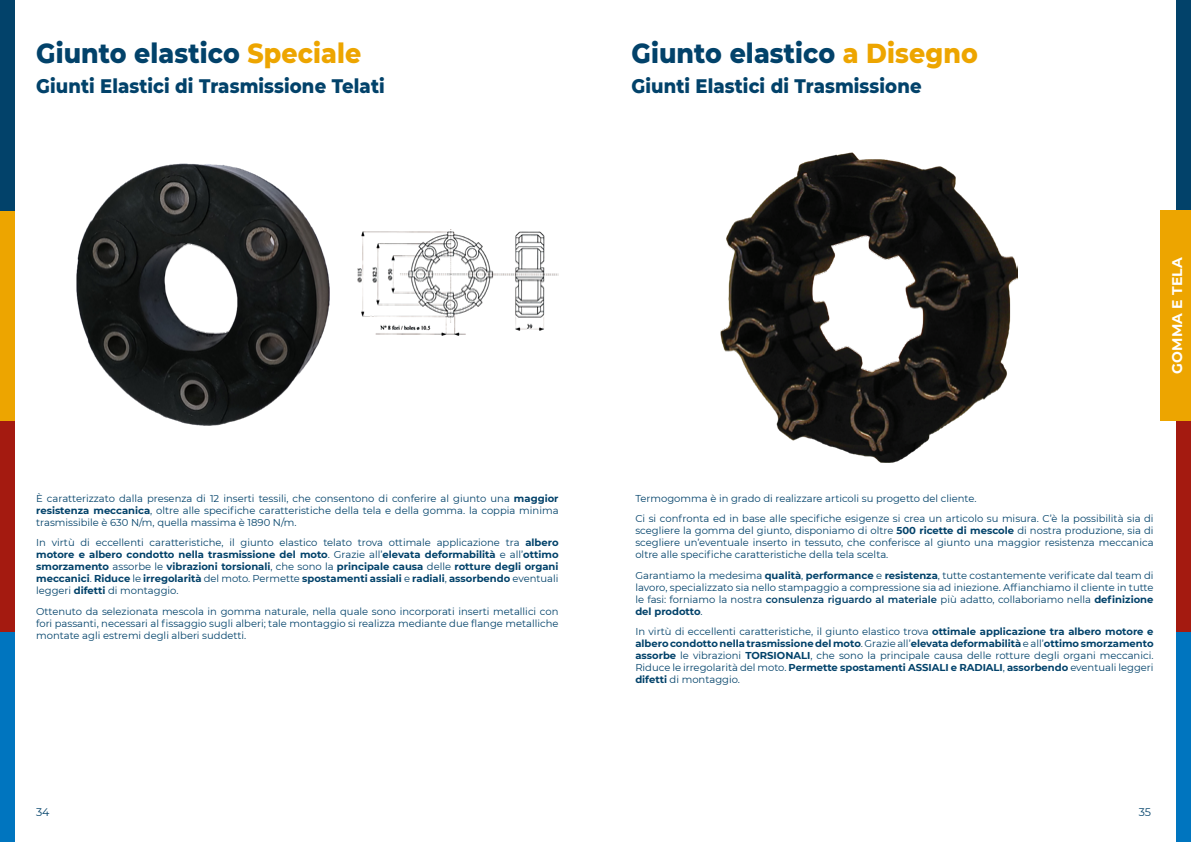
<style>
.page{position:relative;width:1191px;height:842px;background:#fff}
.page>*{position:absolute;margin:0;border:0;box-sizing:border-box;transform-origin:0 0}
.t1{font:800 28px "Montserrat";letter-spacing:.005em;color:#02426a;scale:.9 1}
.t2{font:800 20px "Montserrat";letter-spacing:.005em;color:#02426a;scale:.9 1}
.t3{font:700 14px "Montserrat";letter-spacing:.01em;color:#fff}
.t4{font:11px "Montserrat";color:#02426a}
.t5{font:10px/12px "Montserrat";color:#02426a;text-align:justify}
.t6{font:700 10px/12px "Montserrat";color:#02426a;text-align:justify}
.s1{color:#eda500}
.s2{font-weight:700}
.s3{font-weight:400}
.s4{font-weight:600}
</style>
<div class="page">
<img style="left:357px;top:231px;width:201px;height:104px">
<img style="left:76px;top:163px;width:254px;height:263px">
<div style="left:0;top:631px;width:14px;height:211px;background:#0075bf"></div>
<div style="left:0;top:421px;width:14px;height:210px;background:#a41a10"></div>
<div style="left:0;top:210px;width:14px;height:211px;background:#eda500"></div>
<div style="left:0;top:0;width:14px;height:210px;background:#02426a"></div>
<img style="left:720px;top:153px;width:297px;height:309px">
<div style="left:1176px;top:0;width:15px;height:210px;background:#02426a"></div>
<div style="left:1160px;top:210px;width:31px;height:211px;background:#eda500"></div>
<div style="left:1176px;top:631px;width:15px;height:211px;background:#0075bf"></div>
<div style="left:1176px;top:421px;width:15px;height:210px;background:#a41a10"></div>
<h1 class="t1" style="left:36px;top:33px;width:363px">Giunto elastico <span class="s1">Speciale</span></h1>
<h2 class="t2" style="left:36px;top:71px;width:389px">Giunti Elastici di Trasmissione Telati</h2>
<h1 class="t1" style="left:631px;top:33px;width:386px">Giunto elastico <span class="s1">a Disegno</span></h1>
<h2 class="t2" style="left:631px;top:71px;width:324px">Giunti Elastici di Trasmissione</h2>
<p class="t5" style="left:36px;top:492px;width:524px">È caratterizzato dalla presenza di 12 inserti tessili, che consentono di conferire al giunto una <span class="s2">maggior resistenza meccanica</span>, oltre alle specifiche caratteristiche della tela e della gomma. la coppia minima trasmissibile è 630 N/m, quella massima è 1890 N/m.</p>
<p class="t6" style="left:36px;top:536px;width:524px"><span class="s3">In virtù di eccellenti caratteristiche, il giunto elastico telato trova ottimale applicazione tra</span> albero motore e albero condotto nella trasmissione del moto<span class="s3">. Grazie all’</span>elevata deformabilità <span class="s3">e all’</span>ottimo smorzamento <span class="s3">assorbe le</span> vibrazioni torsionali<span class="s3">, che sono la</span> principale causa <span class="s3">delle</span> rotture degli organi meccanici<span class="s3">.</span> Riduce <span class="s3">le</span> irregolarità <span class="s3">del moto. Permette</span> spostamenti assiali <span class="s3">e</span> radiali<span class="s3">,</span> assorbendo <span class="s3">eventuali leggeri</span> difetti <span class="s3">di montaggio.</span></p>
<p class="t5" style="left:36px;top:605px;width:524px">Ottenuto da selezionata mescola in gomma naturale, nella quale sono incorporati inserti metallici con fori passanti, necessari al fissaggio sugli alberi; tale montaggio si realizza mediante due flange metalliche montate agli estremi degli alberi suddetti.</p>
<h3 class="t3" style="left:1167px;top:374px;width:118px;rotate:-90deg">GOMMA E TELA</h3>
<p class="t5" style="left:635px;top:488px;width:519px;line-height:20.5px">Termogomma è in grado di realizzare articoli su progetto del cliente.<br>Ci si confronta ed in base alle specifiche esigenze si crea un articolo su misura. C’è la possibilità sia di</p>
<p class="t5" style="left:635px;top:524px;width:520px">scegliere la gomma del giunto, disponiamo di oltre <span class="s2">500 ricette di mescole</span> di nostra produzione, sia di scegliere un’eventuale inserto in tessuto, che conferisce al giunto una maggior resistenza meccanica oltre alle specifiche caratteristiche della tela scelta.</p>
<p class="t5" style="left:635px;top:569px;width:519px">Garantiamo la medesima <span class="s2">qualità</span>, <span class="s2">performance</span> e <span class="s2">resistenza</span>, tutte costantemente verificate dal team di lavoro, specializzato sia nello stampaggio a compressione sia ad iniezione. Affianchiamo il cliente in tutte le fasi: forniamo la nostra <span class="s4">consulenza riguardo al materiale</span> più adatto, collaboriamo nella <span class="s2">definizione del prodotto</span>.</p>
<p class="t5" style="left:635px;top:625px;width:520px">In virtù di eccellenti caratteristiche, il giunto elastico trova <span class="s2">ottimale applicazione tra albero motore e albero condotto nella trasmissione del moto</span>. Grazie all’<span class="s2">elevata deformabilità</span> e all’<span class="s2">ottimo smorzamento assorbe</span> le vibrazioni <span class="s2">TORSIONALI</span>, che sono la principale causa delle rotture degli organi meccanici.<br>Riduce le irregolarità del moto. <span class="s2">Permette spostamenti ASSIALI e RADIALI</span>, <span class="s2">assorbendo</span> eventuali leggeri <span class="s2">difetti</span> di montaggio.</p>
<p class="t4" style="left:36px;top:804px;width:15px">34</p>
<p class="t4" style="left:1138px;top:804px;width:14px">35</p>
</div>
